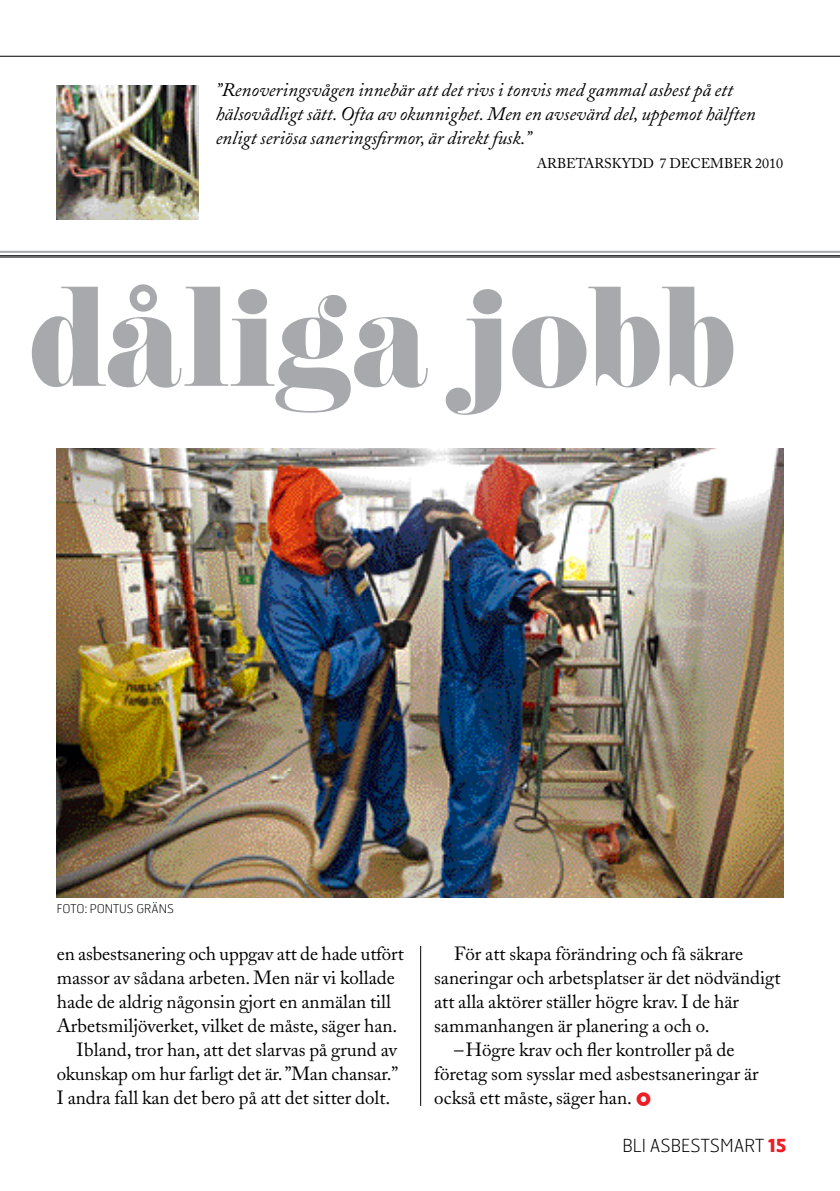
<style>
.page{position:relative;width:840px;height:1191px;background:#fff}
.page>*{position:absolute;margin:0;border:0;box-sizing:border-box;transform-origin:0 0}
.t1{font:124px "Eloquent Regular JF";color:#a7a9ac}
.t2{font:19px "Adobe Caslon";color:#000}
.t3{font:italic 19px/24px "Adobe Caslon";color:#000}
.t4{font:100 18px "Hermes FB";color:#000}
.t5{font:14px "Adobe Caslon";color:#000}
.t6{font:100 12px "Hermes FB";color:#000}
.s1{font-weight:700;color:#ed1d24}
</style>
<div class="page">
<hr style="left:0;top:56px;width:839px;height:1px;background:#000">
<img style="left:57px;top:85px;width:141px;height:134px">
<hr style="left:420px;top:946px;width:1px;height:160px;background:#000">
<img style="left:57px;top:449px;width:725px;height:448px">
<hr style="left:0;top:251px;width:839px;height:2px;background:#a7a9ac">
<hr style="left:0;top:255px;width:839px;height:1px;background:#000">
<hr style="left:0;top:257px;width:839px;height:1px;background:#000">
<p class="t3" style="left:215px;top:78px;width:541px">”Renoveringsvågen innebär att det rivs i tonvis med gammal asbest på ett hälsovådligt sätt. Ofta av okunnighet. Men en avsevärd del, uppemot hälften enligt seriösa saneringsfirmor, är direkt fusk.”</p>
<p class="t5" style="left:536px;top:155px;width:21px">Arbetars</p>
<p class="t5" style="left:611px;top:155px;width:32px">kydd</p>
<p class="t5" style="left:659px;top:155px;width:22px">7 december</p>
<p class="t5" style="left:754px;top:155px;width:29px">2010</p>
<h1 class="t1" style="left:27px;top:255px;width:710px">dåliga jobb</h1>
<p class="t6" style="left:57px;top:901px;width:117px">FOTO: PONTUS GRÄNS</p>
<p class="t2" style="left:57px;top:942px;width:348px">en asbestsanering och uppgav att de hade utfört</p>
<p class="t2" style="left:57px;top:966px;width:339px">massor av sådana arbeten. Men när vi kollade</p>
<p class="t2" style="left:57px;top:990px;width:335px">hade de aldrig någonsin gjort en anmälan till</p>
<p class="t2" style="left:57px;top:1014px;width:342px">Arbetsmiljöverket, vilket de måste, säger han.</p>
<p class="t2" style="left:77px;top:1038px;width:322px">Ibland, tror han, att det slarvas på grund av</p>
<p class="t2" style="left:57px;top:1062px;width:343px">okunskap om hur farligt det är. ”Man chansar.”</p>
<p class="t2" style="left:57px;top:1086px;width:335px">I andra fall kan det bero på att det sitter dolt.</p>
<p class="t2" style="left:454px;top:942px;width:290px">För att skapa förändring och få säkrare</p>
<p class="t2" style="left:434px;top:966px;width:347px">saneringar och arbetsplatser är det nödvändigt</p>
<p class="t2" style="left:434px;top:990px;width:306px">att alla aktörer ställer högre krav. I de här</p>
<p class="t2" style="left:434px;top:1014px;width:277px">sammanhangen är planering a och o.</p>
<p class="t2" style="left:454px;top:1038px;width:282px">–Högre krav och fler kontroller på de</p>
<p class="t2" style="left:434px;top:1062px;width:326px">företag som sysslar med asbestsaneringar är</p>
<p class="t2" style="left:434px;top:1086px;width:199px">också ett måste, säger han.</p>
<p class="t4" style="left:622px;top:1134px;width:166px">BLI ASBESTSMART <span class="s1">15</span></p>
</div>
